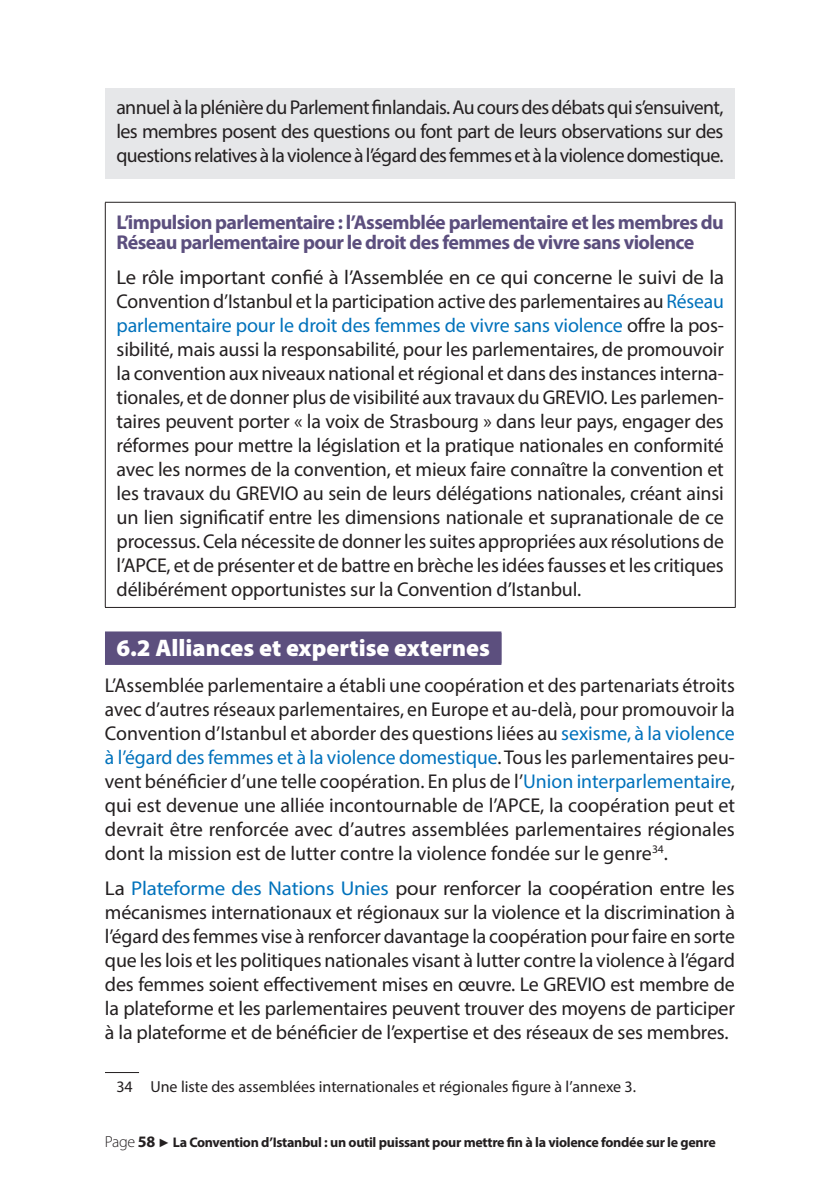
<style>
.page{position:relative;width:840px;height:1191px;background:#fff}
.page>*{position:absolute;margin:0;border:0;box-sizing:border-box;transform-origin:0 0}
.t1{font:900 24px "Myriad Pro";color:#fff}
.t2{font:20px/24px "Myriad Pro";letter-spacing:-.01em;color:#231f20;text-align:justify}
.t3{font:20px/24px "Myriad Pro";letter-spacing:-.01em;color:#231f20;text-align:justify;scale:1.05 1}
.t4{font:700 20px/20px "Myriad Pro";letter-spacing:-.03em;color:#5c4f7e}
.t5{font:16px "Myriad Pro";color:#231f20}
.t6{font:700 14px "Myriad Pro";letter-spacing:-.02em;color:#231f20}
.s1{color:#0072bc}
.s2{font-weight:300;font-size:16px}
.s3{font-size:16px}
.s4{font-family:"Arial";font-weight:400;font-size:12px}
</style>
<div class="page">
<div style="left:105px;top:88px;width:629px;height:91px;background:#e6e7e9"></div>
<div style="left:105px;top:633px;width:396px;height:32px;background:#5c4f7e"></div>
<div style="left:105px;top:631px;width:396px;height:32px;background:#5c4f7e"></div>
<hr style="left:105px;top:202px;width:630px;height:1px;background:#231f20">
<hr style="left:105px;top:202px;width:1px;height:405px;background:#231f20">
<hr style="left:734px;top:202px;width:1px;height:405px;background:#231f20">
<hr style="left:105px;top:607px;width:630px;height:1px;background:#231f20">
<hr style="left:105px;top:1072px;width:34px;height:1px;background:#231f20">
<p class="t2" style="left:116px;top:95px;width:608px">annuel à la plénière du Parlement finlandais. Au cours des débats qui s’ensuivent, les membres posent des questions ou font part de leurs observations sur des questions relatives à la violence à l’égard des femmes et à la violence domestique.</p>
<p class="t4" style="left:117px;top:211px;width:608px">L’impulsion parlementaire : l’Assemblée parlementaire et les membres du<br>Réseau parlementaire pour le droit des femmes de vivre sans violence</p>
<p class="t2" style="left:117px;top:265px;width:608px">Le rôle important confié à l’Assemblée en ce qui concerne le suivi de la Convention d’Istanbul et la participation active des parlementaires au <span class="s1">Réseau parlementaire pour le droit des femmes de vivre sans violence</span> offre la pos&shy;sibilité, mais aussi la responsabilité, pour les parlementaires, de promouvoir la convention aux niveaux national et régional et dans des instances interna&shy;tionales, et de donner plus de visibilité aux travaux du GREVIO. Les parlemen&shy;taires peuvent porter « la voix de Strasbourg » dans leur pays, engager des réformes pour mettre la législation et la pratique nationales en conformité avec les normes de la convention, et mieux faire connaître la convention et les travaux du GREVIO au sein de leurs délégations nationales, créant ainsi un lien significatif entre les dimensions nationale et supranationale de ce processus. Cela nécessite de donner les suites appropriées aux résolutions de l’APCE, et de présenter et de battre en brèche les idées fausses et les critiques délibérément opportunistes sur la Convention d’Istanbul.</p>
<p class="t1" style="left:116px;top:632px;width:375px">6.2 Alliances et expertise externes</p>
<p class="t2" style="left:105px;top:673px;width:631px">L’Assemblée parlementaire a établi une coopération et des partenariats étroits avec d’autres réseaux parlementaires, en Europe et au-delà, pour promouvoir la Convention d’Istanbul et aborder des questions liées au <span class="s1">sexisme, à la violence à l’égard des femmes et à la violence domestique</span>. Tous les parlementaires peu&shy;vent bénéficier d’une telle coopération. En plus de l’<span class="s1">Union interparlementaire</span>, qui est devenue une alliée incontournable de l’APCE, la coopération peut et devrait être renforcée avec d’autres assemblées parlementaires régionales dont la mission est de lutter contre la violence fondée sur le genre<sup>34</sup>.</p>
<p class="t3" style="left:105px;top:876px;width:601px">La <span class="s1">Plateforme des Nations Unies</span> pour renforcer la coopération entre les mécanismes internationaux et régionaux sur la violence et la discrimination à l’égard des femmes vise à renforcer davantage la coopération pour faire en sorte que les lois et les politiques nationales visant à lutter contre la violence à l’égard des femmes soient effectivement mises en œuvre. Le GREVIO est membre de la plateforme et les parlementaires peuvent trouver des moyens de participer à la plateforme et de bénéficier de l’expertise et des réseaux de ses membres.</p>
<p class="t5" style="left:116px;top:1076px;width:521px">34 Une liste des assemblées internationales et régionales figure à l’annexe 3.</p>
<p class="t6" style="left:105px;top:1133px;width:612px"><span class="s2">Page</span> <span class="s3">58</span> <span class="s4">►</span> La Convention d’Istanbul : un outil puissant pour mettre fin à la violence fondée sur le genre</p>
</div>
